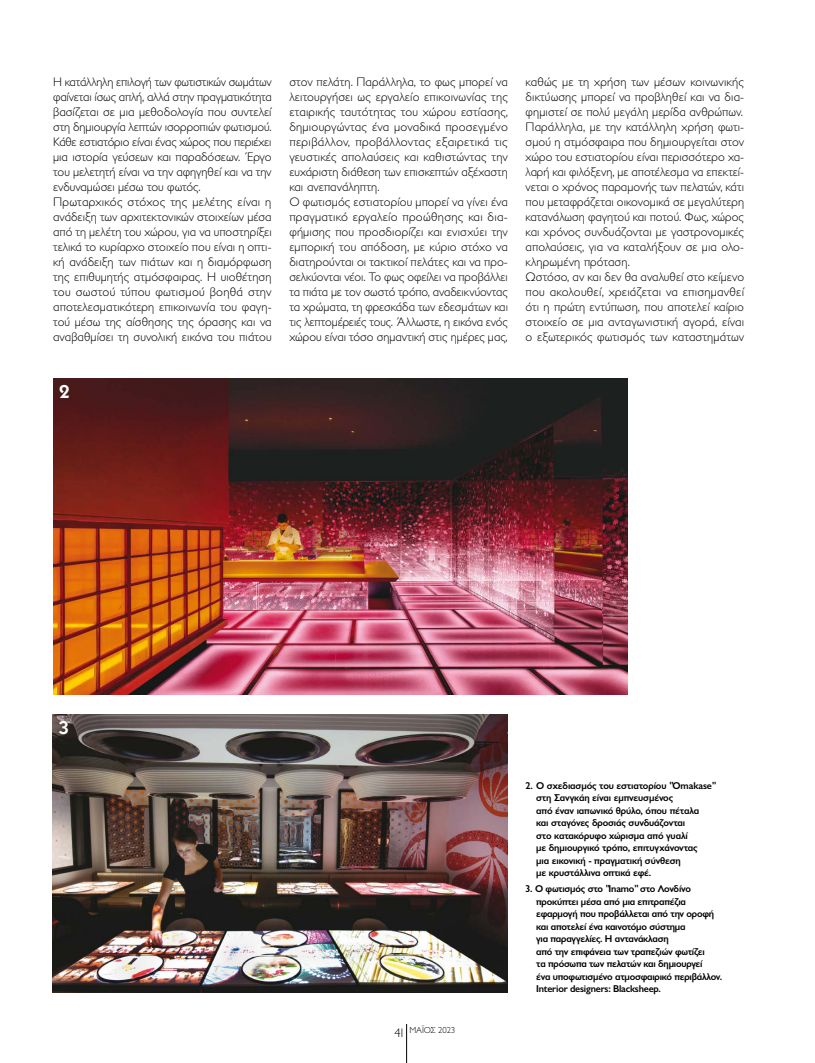
<style>
.page{position:relative;width:815px;height:1063px;background:#fff}
.page>*{position:absolute;margin:0;border:0;box-sizing:border-box;transform-origin:0 0}
.t1{font:600 18.75px "Kabel ITC Hel";color:#fff}
.t2{font:300 12.5px/15px "Gill Sans Hel";letter-spacing:.005em;color:#000}
.t3{font:600 10px/12.5px "Gill Sans Hel";letter-spacing:-.02em;color:#000}
.t4{font:300 8.75px "Gill Sans Hel";color:#000}
.s1{font-size:12.5px}
</style>
<div class="page">
<hr style="left:406px;top:1024px;width:1px;height:39px;background:#000">
<img style="left:53px;top:378px;width:575px;height:316px">
<img style="left:53px;top:714px;width:455px;height:278px">
<p class="t2" style="left:53px;top:74px;width:220px">Η κατάλληλη επιλογή των φωτιστικών σωμάτων φαίνεται ίσως απλή, αλλά στην πραγματικότητα βασίζεται σε μια μεθοδολογία που συντελεί στη δημιουργία λεπτών ισορροπιών φωτισμού.<br>Κάθε εστιατόριο είναι ένας χώρος που περιέχει μια ιστορία γεύσεων και παραδόσεων. Έργο του μελετητή είναι να την αφηγηθεί και να την ενδυναμώσει μέσω του φωτός.<br>Πρωταρχικός στόχος της μελέτης είναι η ανάδειξη των αρχιτεκτονικών στοιχείων μέσα από τη μελέτη του χώρου, για να υποστηρίξει τελικά το κυρίαρχο στοιχείο που είναι η οπτι&shy;κή ανάδειξη των πιάτων και η διαμόρφωση της επιθυμητής ατμόσφαιρας. Η υιοθέτηση του σωστού τύπου φωτισμού βοηθά στην αποτελεσματικότερη επικοινωνία του φαγη&shy;τού μέσω της αίσθησης της όρασης και να αναβαθμίσει τη συνολική εικόνα του πιάτου</p>
<p class="t2" style="left:289px;top:74px;width:220px">στον πελάτη. Παράλληλα, το φως μπορεί να λειτουργήσει ως εργαλείο επικοινωνίας της εταιρικής ταυτότητας του χώρου εστίασης, δημιουργώντας ένα μοναδικά προσεγμένο περιβάλλον, προβάλλοντας εξαιρετικά τις γευστικές απολαύσεις και καθιστώντας την ευχάριστη διάθεση των επισκεπτών αξέχαστη και ανεπανάληπτη.<br>Ο φωτισμός εστιατορίου μπορεί να γίνει ένα πραγματικό εργαλείο προώθησης και δια&shy;φήμισης που προσδιορίζει και ενισχύει την εμπορική του απόδοση, με κύριο στόχο να διατηρούνται οι τακτικοί πελάτες και να προ&shy;σελκύονται νέοι. Το φως οφείλει να προβάλλει τα πιάτα με τον σωστό τρόπο, αναδεικνύοντας τα χρώματα, τη φρεσκάδα των εδεσμάτων και τις λεπτομέρειές τους. Άλλωστε, η εικόνα ενός χώρου είναι τόσο σημαντική στις ημέρες μας,</p>
<p class="t2" style="left:526px;top:74px;width:220px">καθώς με τη χρήση των μέσων κοινωνικής δικτύωσης μπορεί να προβληθεί και να δια&shy;φημιστεί σε πολύ μεγάλη μερίδα ανθρώπων.<br>Παράλληλα, με την κατάλληλη χρήση φωτι&shy;σμού η ατμόσφαιρα που δημιουργείται στον χώρο του εστιατορίου είναι περισσότερο χα&shy;λαρή και φιλόξενη, με αποτέλεσμα να επεκτεί&shy;νεται ο χρόνος παραμονής των πελατών, κάτι που μεταφράζεται οικονομικά σε μεγαλύτερη κατανάλωση φαγητού και ποτού. Φως, χώρος και χρόνος συνδυάζονται με γαστρονομικές απολαύσεις, για να καταλήξουν σε μια ολο&shy;κληρωμένη πρόταση.<br>Ωστόσο, αν και δεν θα αναλυθεί στο κείμενο που ακολουθεί, χρειάζεται να επισημανθεί ότι η πρώτη εντύπωση, που αποτελεί καίριο στοιχείο σε μια ανταγωνιστική αγορά, είναι ο εξωτερικός φωτισμός των καταστημάτων</p>
<h1 class="t1" style="left:59px;top:381px;width:12px">2</h1>
<h1 class="t1" style="left:59px;top:718px;width:12px">3</h1>
<p class="t4" style="left:394px;top:1025px;width:62px"><span class="s1">41</span> ΜΑΪΟΣ 2023</p>
<p class="t3" style="left:536px;top:779px;width:180px;text-indent:-11px">2. Ο σχεδιασμός του εστιατορίου "Omakase" στη Σανγκάη είναι εμπνευσμένος<br>από έναν ιαπωνικό θρύλο, όπου πέταλα<br>και σταγόνες δροσιάς συνδυάζονται<br>στο κατακόρυφο χώρισμα από γυαλί<br>με δημιουργικό τρόπο, επιτυγχάνοντας<br>μια εικονική - πραγματική σύνθεση<br>με κρυστάλλινα οπτικά εφέ.</p>
<p class="t3" style="left:536px;top:883px;width:187px;text-indent:-11px">3. Ο φωτισμός στο "Inamo" στο Λονδίνο προκύπτει μέσα από μια επιτραπέζια εφαρμογή που προβάλλεται από την οροφή και αποτελεί ένα καινοτόμο σύστημα<br>για παραγγελίες. Η αντανάκλαση<br>από την επιφάνεια των τραπεζιών φωτίζει<br>τα πρόσωπα των πελατών και δημιουργεί<br>ένα υποφωτισμένο ατμοσφαιρικό περιβάλλον.<br>Interior designers: Blacksheep.</p>
</div>
